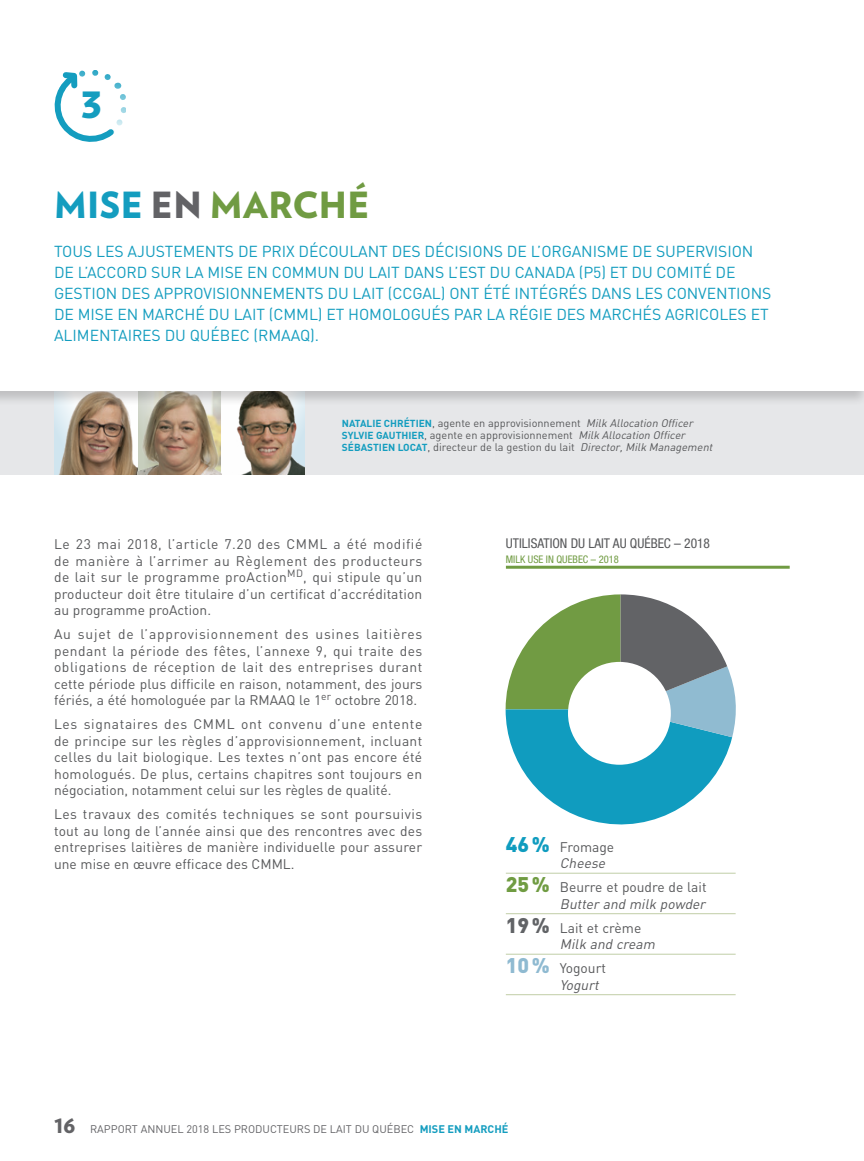
<style>
.page{position:relative;width:864px;height:1161px;background:#fff}
.page>*{position:absolute;margin:0;border:0;box-sizing:border-box;transform-origin:0 0}
.t1{font:900 36.15px "Verlag";color:#149dbf}
.t2{font:900 36px "Verlag";letter-spacing:.01em;color:#709b42}
.t3{font:900 19.5px "Verlag";color:#636366}
.t4{font:15.75px/21px "DIN";letter-spacing:-.005em;color:#149dbf}
.t5{font:13.8px/16.5px "DIN";color:#57585a;text-align:justify}
.t6{font:italic 13.8px/16.5px "DIN";color:#57585a}
.t7{font:condensed 13.5px "Helvetica Neue";color:#57585a}
.t8{font:10.95px/12.5px "DIN";color:#57585a}
.t9{font:10.95px "DIN";color:#636366}
.t10{font:condensed 10.5px "Helvetica Neue";color:#709b42}
.s1{color:#149dbf}
.s2{color:#636366}
.s3{font-weight:700;font-size:10.2px;color:#149dbf}
.s4{font-style:italic}
.s5{font-weight:900;font-size:21px;color:#0f9cbf}
.s6{font-weight:900;font-size:21px;color:#709c42}
.s7{font-weight:900;font-style:normal;font-size:21px;color:#616366}
.s8{font-style:normal}
.s9{font-weight:900;font-size:21px;color:#8fbad1}
.s10{font-weight:700;color:#149dbf}
</style>
<div class="page">
<div style="left:0;top:383px;width:864px;height:92px;background:#e6e7e9"></div>
<svg style="left:54px;top:406px;width:84px;height:69px;background:#a5917f"></svg>
<img style="left:138px;top:406px;width:83px;height:69px">
<svg style="left:221px;top:406px;width:84px;height:69px;background:#b3a497"></svg>
<hr style="left:506px;top:566px;width:284px;height:3px;background:#709b42">
<hr style="left:506px;top:873px;width:230px;height:1px;background:#c1cea7">
<hr style="left:506px;top:913px;width:230px;height:1px;background:#c1cea7">
<hr style="left:506px;top:954px;width:230px;height:1px;background:#c1cea7">
<hr style="left:506px;top:994px;width:230px;height:1px;background:#c1cea7">
<svg style="left:506px;top:594px;width:230px;height:231px"></svg>
<div style="left:568px;top:662px;width:103px;height:103px;background:#fff;border-radius:50%"></div>
<div style="left:0;top:0;width:864px;height:406px;background:#231f20;opacity:.2"></div>
<div style="left:0;top:0;width:864px;height:391px;background:#fff"></div>
<svg style="left:54px;top:70px;width:72px;height:72px"></svg>
<h1 class="t1" style="left:81px;top:76px;width:23px">3</h1>
<h2 class="t2" style="left:54px;top:175px;width:317px"><span class="s1">MISE</span> <span class="s2">EN</span> MARCHÉ</h2>
<p class="t4" style="left:54px;top:240px;width:719px">TOUS LES AJUSTEMENTS DE PRIX DÉCOULANT DES DÉCISIONS DE L’ORGANISME DE SUPERVISION DE L’ACCORD SUR LA MISE EN COMMUN DU LAIT DANS L’EST DU CANADA (P5) ET DU COMITÉ DE GESTION DES APPROVISIONNEMENTS DU LAIT (CCGAL) ONT ÉTÉ INTÉGRÉS DANS LES CONVENTIONS DE MISE EN MARCHÉ DU LAIT (CMML) ET HOMOLOGUÉS PAR LA RÉGIE DES MARCHÉS AGRICOLES ET ALIMENTAIRES DU QUÉBEC (RMAAQ).</p>
<p class="t8" style="left:342px;top:416px;width:375px"><span class="s3">NATALIE CHRÉTIEN</span>, agente en approvisionnement <span class="s4">MilkAllocationOfficer<br></span><span class="s3">SYLVIE GAUTHIER</span>, agente en approvisionnement <span class="s4">MilkAllocationOfficer<br></span><span class="s3">SÉBASTIEN LOCAT</span>, directeur de la gestion du lait <span class="s4">Director,MilkManagement</span></p>
<p class="t5" style="left:54px;top:536px;width:370px">Le 23 mai 2018, l’article 7.20 des CMML a été modifié de manière à l’arrimer au Règlement des producteurs de lait sur le programme proAction<sup>MD</sup>, qui stipule qu’un producteur doit être titulaire d’un certificat d’accréditation au programme proAction.</p>
<p class="t5" style="left:54px;top:626px;width:370px">Au sujet de l’approvisionnement des usines laitières pendant la période des fêtes, l’annexe 9, qui traite des obligations de réception de lait des entreprises durant cette période plus difficile en raison, notamment, des jours fériés, a été homologuée par la RMAAQ le 1<sup>er</sup> octobre 2018.</p>
<p class="t5" style="left:54px;top:716px;width:370px">Les signataires des CMML ont convenu d’une entente de principe sur les règles d’approvisionnement, incluant celles du lait biologique. Les textes n’ont pas encore été homologués. De plus, certains chapitres sont toujours en négociation, notamment celui sur les règles de qualité.</p>
<p class="t5" style="left:54px;top:806px;width:370px">Les travaux des comités techniques se sont poursuivis tout au long de l’année ainsi que des rencontres avec des entreprises laitières de manière individuelle pour assurer une mise en œuvre efficace des CMML.</p>
<p class="t7" style="left:506px;top:536px;width:206px">UTILISATION DU LAIT AU QUÉBEC – 2018</p>
<p class="t10" style="left:506px;top:553px;width:114px">MILK USE IN QUEBEC – 2018</p>
<p class="t5" style="left:560px;top:838px;width:56px;text-indent:-54px"><span class="s5">46%</span> Fromage<br><span class="s4">Cheese</span></p>
<p class="t5" style="left:506px;top:879px;width:204px;text-align:right"><span class="s6">25%</span> Beurre et poudre de lait<br><span class="s4">Butter and milk powder</span></p>
<p class="t6" style="left:560px;top:919px;width:100px;text-indent:-54px"><span class="s7">19%</span> <span class="s8">Lait et crème<br></span>Milk and cream</p>
<p class="t5" style="left:506px;top:960px;width:102px;text-align:right"><span class="s9">10 %</span> Yogourt<br><span class="s4">Yogurt</span></p>
<h3 class="t3" style="left:54px;top:1110px;width:23px">16</h3>
<p class="t9" style="left:90px;top:1122px;width:420px">RAPPORT ANNUEL 2018 LES PRODUCTEURS DE LAIT DU QUÉBEC <span class="s10">MISE EN MARCHÉ</span></p>
</div>
